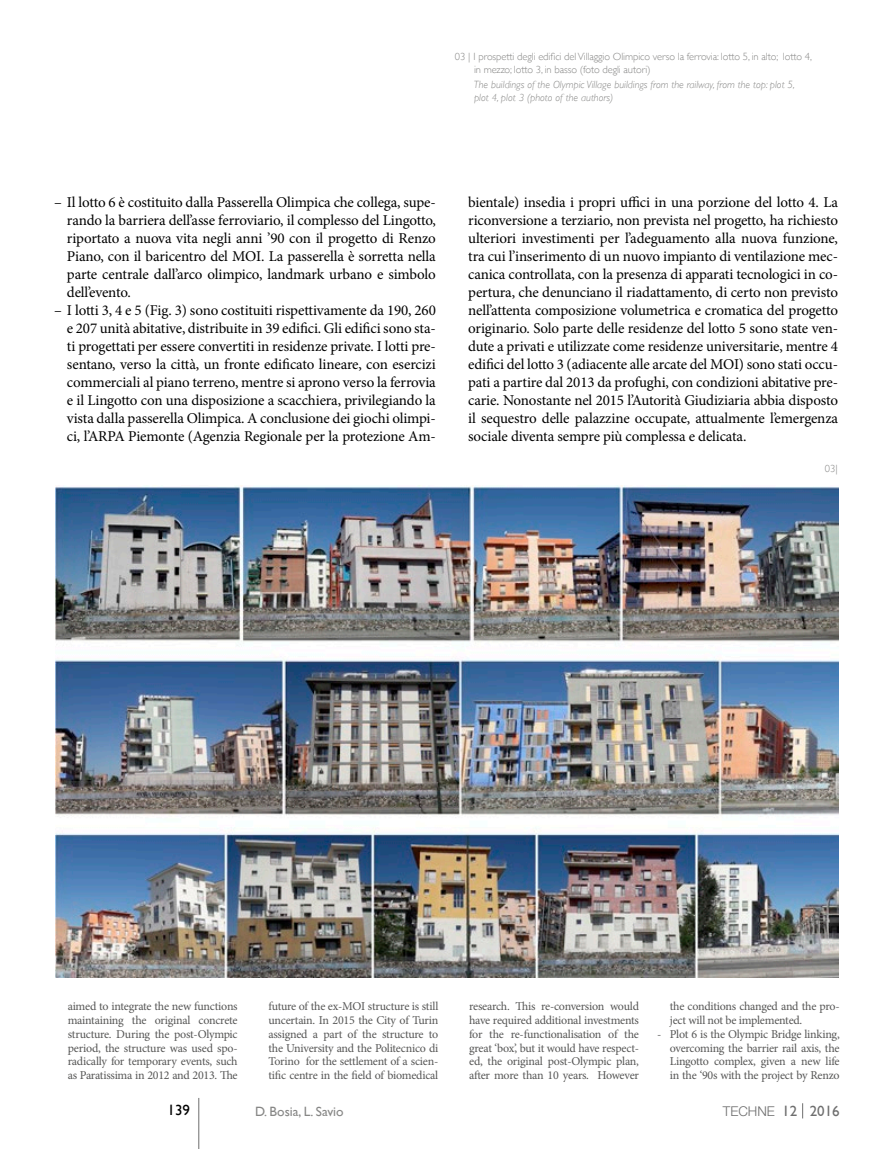
<style>
.page{position:relative;width:893px;height:1149px;background:#fff}
.page>*{position:absolute;margin:0;border:0;box-sizing:border-box;transform-origin:0 0}
.t1{font:15px/18px "Minion Pro";letter-spacing:-.01em;color:#000;text-align:justify}
.t2{font:15px "Gill Sans";color:#000}
.t3{font:13.5px "Gill Sans";color:#878786}
.t4{font:300 13.5px "Helvetica Neue";color:#6e6e6e}
.t5{font:12px/13.8px "Minion Pro";letter-spacing:-.02em;color:#565655;text-align:justify}
.t6{font:300 10.5px/12.8px "Gill Sans";letter-spacing:-.01em;color:#878786}
.t7{font:italic 300 10.5px/12.8px "Gill Sans";color:#878786}
.s1{font-family:"Gill Sans";font-weight:400;font-size:15px}
</style>
<div class="page">
<svg style="left:802px;top:1103px;width:1px;height:15px"></svg>
<hr style="left:198px;top:1097px;width:1px;height:51px;background:#6e6e6e">
<img style="left:55px;top:485px;width:783px;height:492px">
<p class="t6" style="left:474px;top:50px;width:339px;text-indent:-19px">03 | I prospetti degli edifici del Villaggio Olimpico verso la ferrovia: lotto 5, in alto; lotto 4, in mezzo; lotto 3, in basso (foto degli autori)</p>
<p class="t7" style="left:474px;top:78px;width:322px">The buildings of the Olympic Village buildings from the railway, from the top: plot 5, plot 4, plot 3 (photo of the authors)</p>
<p class="t1" style="left:67px;top:193px;width:370px;text-indent:-13px">– Il lotto 6 è costituito dalla Passerella Olimpica che collega, supe&shy;rando la barriera dell’asse ferroviario, il complesso del Lingotto, riportato a nuova vita negli anni ’90 con il progetto di Renzo Piano, con il baricentro del MOI. La passerella è sorretta nella parte centrale dall’arco olimpico, landmark urbano e simbolo dell’evento.</p>
<p class="t1" style="left:67px;top:301px;width:370px;text-indent:-13px">– I lotti 3, 4 e 5 (Fig. 3) sono costituiti rispettivamente da 190, 260 e 207 unità abitative, distribuite in 39 edifici. Gli edifici sono sta&shy;ti progettati per essere convertiti in residenze private. I lotti pre&shy;sentano, verso la città, un fronte edificato lineare, con esercizi commerciali al piano terreno, mentre si aprono verso la ferrovia e il Lingotto con una disposizione a scacchiera, privilegiando la vista dalla passerella Olimpica. A conclusione dei giochi olimpi&shy;ci, l’ARPA Piemonte (Agenzia Regionale per la protezione Am-</p>
<p class="t1" style="left:468px;top:193px;width:371px">bientale) insedia i propri uffici in una porzione del lotto 4. La riconversione a terziario, non prevista nel progetto, ha richiesto ulteriori investimenti per l’adeguamento alla nuova funzione, tra cui l’inserimento di un nuovo impianto di ventilazione mec&shy;canica controllata, con la presenza di apparati tecnologici in co&shy;pertura, che denunciano il riadattamento, di certo non previsto nell’attenta composizione volumetrica e cromatica del progetto originario. Solo parte delle residenze del lotto 5 sono state ven&shy;dute a privati e utilizzate come residenze universitarie, mentre 4 edifici del lotto 3 (adiacente alle arcate del MOI) sono stati occu&shy;pati a partire dal 2013 da profughi, con condizioni abitative pre&shy;carie. Nonostante nel 2015 l’Autorità Giudiziaria abbia disposto il sequestro delle palazzine occupate, attualmente l’emergenza sociale diventa sempre più complessa e delicata.</p>
<p class="t6" style="left:825px;top:461px;width:14px">03|</p>
<p class="t5" style="left:68px;top:999px;width:171px">aimed to integrate the new functions maintaining the original concrete structure. During the post-Olympic period, the structure was used spo&shy;radically for temporary events, such as Paratissima in 2012 and 2013. The</p>
<p class="t5" style="left:268px;top:999px;width:171px">future of the ex-MOI structure is still uncertain. In 2015 the City of Turin assigned a part of the structure to the University and the Politecnico di Torino for the settlement of a scien&shy;tific centre in the field of biomedical</p>
<p class="t5" style="left:469px;top:999px;width:171px">research. This re-conversion would have required additional investments for the re-functionalisation of the great ‘box’, but it would have respect&shy;ed, the original post-Olympic plan, after more than 10 years. However</p>
<p class="t5" style="left:670px;top:999px;width:171px">the conditions changed and the pro&shy;ject will not be implemented.</p>
<p class="t5" style="left:670px;top:1026px;width:171px;text-indent:-13px">- Plot 6 is the Olympic Bridge linking, overcoming the barrier rail axis, the Lingotto complex, given a new life in the ‘90s with the project by Renzo</p>
<p class="t2" style="left:168px;top:1100px;width:24px">139</p>
<p class="t3" style="left:255px;top:1102px;width:90px">D. Bosia, L. Savio</p>
<p class="t4" style="left:723px;top:1102px;width:118px">TECHNE <span class="s1">12 2016</span></p>
</div>
